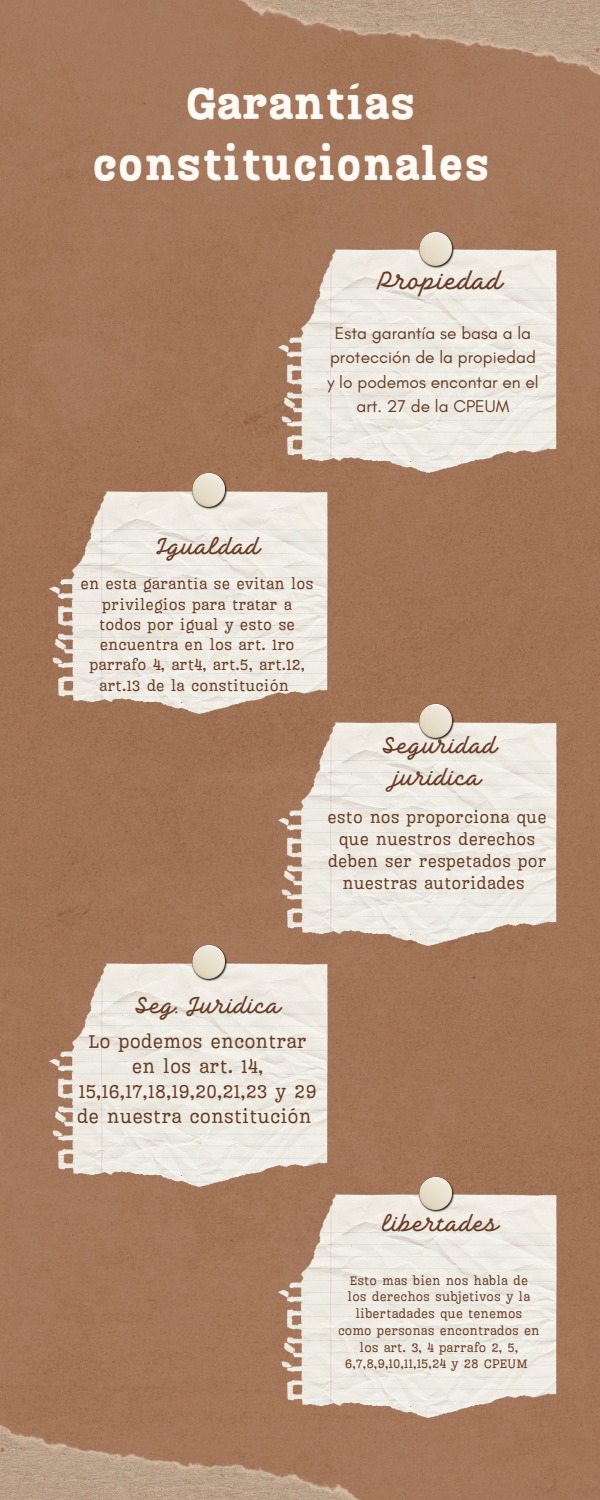
<style>
.page{position:relative;width:600px;height:1500px;background:#a37659}
.page>*{position:absolute;margin:0;border:0;box-sizing:border-box;transform-origin:0 0}
.t1{font:700 44.1px/61.4px "Carollo Playscript";color:#fffaf5;text-align:center}
.t2{font:25px "TT Backwards Script";color:#683c25}
.t3{font:22.9px/32px "TT Backwards Script";color:#683c25;text-align:center}
.t4{font:18.4px/25.2px "Carollo Playscript";color:#683c25;text-align:center}
.t5{font:17.4px/24.1px "Glacial Indifference";color:#683c25;text-align:center}
.t6{font:16.1px/22.2px "Carollo Playscript";color:#683c25;text-align:center}
.t7{font:14.7px/20.2px "Carollo Playscript";color:#683c25;text-align:center}
.t8{font:12.2px/16.7px "Carollo Playscript";color:#683c25;text-align:center}
</style>
<div class="page">
<img style="left:163px;top:0;width:437px;height:117px">
<img style="left:0;top:1383px;width:437px;height:117px">
<img style="left:279px;top:250px;width:278px;height:223px">
<img style="left:279px;top:722px;width:278px;height:223px">
<img style="left:49px;top:491px;width:278px;height:223px">
<img style="left:49px;top:963px;width:278px;height:223px">
<img style="left:279px;top:1195px;width:278px;height:222px">
<img style="left:419px;top:704px;width:36px;height:37px">
<img style="left:419px;top:231px;width:36px;height:37px">
<img style="left:419px;top:1176px;width:36px;height:37px">
<img style="left:191px;top:473px;width:36px;height:36px">
<img style="left:191px;top:945px;width:36px;height:37px">
<p class="t1" style="left:92px;top:73px;width:399px">Garantías constitucionales</p>
<h4 class="t2" style="left:377px;top:268px;width:126px">Propiedad</h4>
<p class="t5" style="left:327px;top:321px;width:213px">Esta garantía se basa a la protección de la propiedad y lo podemos encontar en el art. 27 de la CPEUM</p>
<p class="t3" style="left:155px;top:532px;width:105px">Igualdad</p>
<p class="t7" style="left:81px;top:574px;width:235px">en esta garantía se evitan los privilegios para tratar a todos por igual y esto se encuentra en los art. 1ro parrafo 4, art4, art.5, art.12, art.13 de la constitución</p>
<p class="t3" style="left:382px;top:731px;width:115px">Seguridad juridica</p>
<h3 class="t6" style="left:328px;top:806px;width:221px">esto nos proporciona que que nuestros derechos deben ser respetados por nuestras autoridades</h3>
<h2 class="t3" style="left:134px;top:991px;width:147px">Seg. Juridica</h2>
<p class="t4" style="left:77px;top:1029px;width:242px">Lo podemos encontrar en los art. 14,<br>15,16,17,18,19,20,21,23 y 29 de nuestra constitución</p>
<h2 class="t3" style="left:381px;top:1209px;width:118px">libertades</h2>
<p class="t8" style="left:338px;top:1272px;width:203px">Esto mas bien nos habla de<br>los derechos subjetivos y la libertadades que tenemos como personas encontrados en los art. 3, 4 parrafo 2, 5,<br>6,7,8,9,10,11,15,24 y 28 CPEUM</p>
</div>
